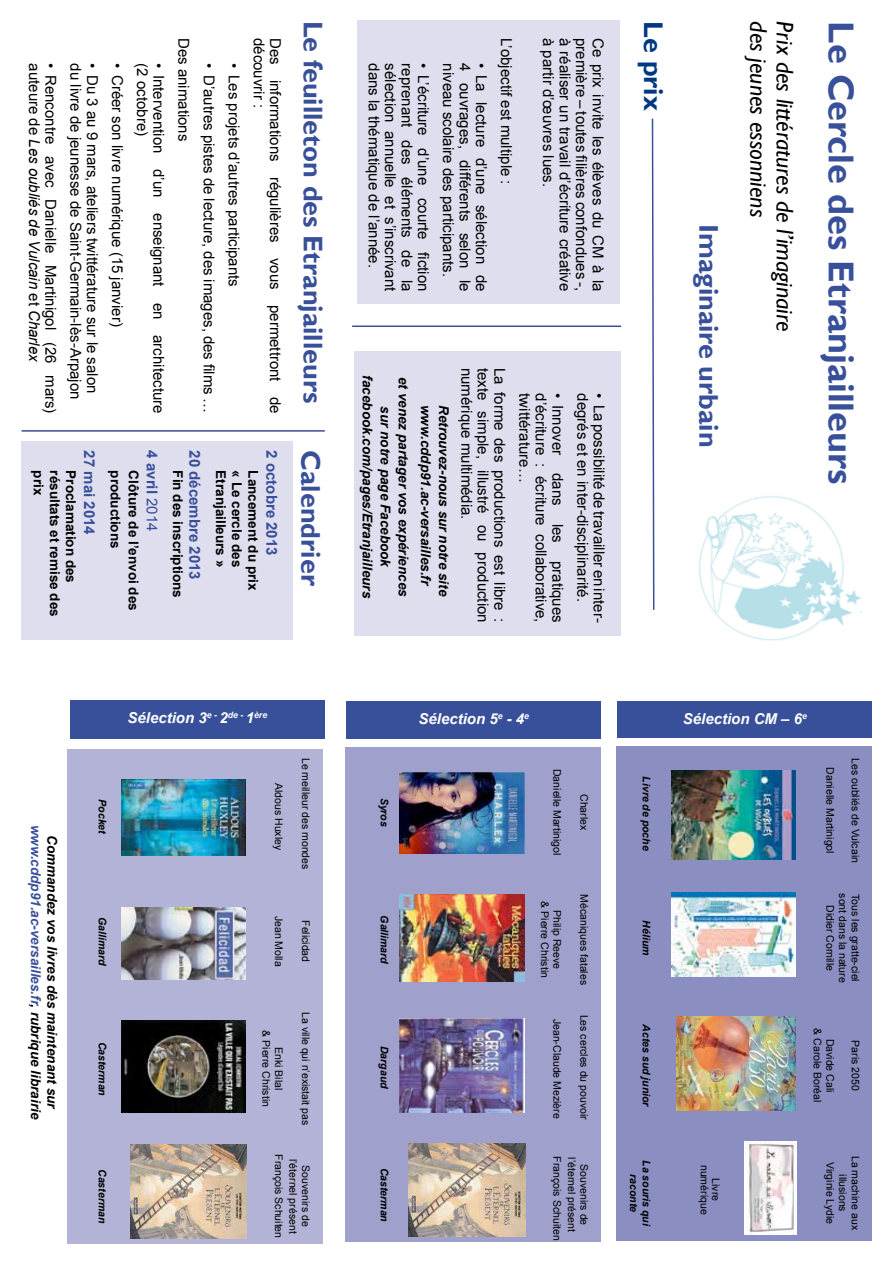
<style>
.page{position:relative;width:893px;height:1263px;background:#fff}
.page>*{position:absolute;margin:0;border:0;box-sizing:border-box;transform-origin:0 0}
.t1{font:700 36px "Gill Sans";color:#384f9a}
.t2{font:700 27px "Gill Sans";color:#384f9a}
.t3{font:700 27px "Gill Sans";color:#003882}
.t4{font:italic 24px "Gill Sans";color:#000}
.t5{font:15px/16.5px "Arial";color:#000}
.t6{font:700 15px "Arial";color:#384f9a}
.t7{font:italic 700 15px "Arial";color:#fff}
.t8{font:italic 700 13.5px/18px "Arial";color:#000;text-align:center}
.t9{font:700 13.5px "Arial";color:#000}
.t10{font:10.5px/12.6px "Arial";color:#000;text-align:center}
.t11{font:italic 700 10.5px/12.6px "Arial";color:#000;text-align:center}
.t12{font:italic 700 8.7px "Arial";color:#fff}
.s1{font-style:italic}
.s2{font-weight:400}
.s3{font-size:15px}
.s4{color:#384f9a}
</style>
<div class="page">
<div style="left:21px;top:441px;width:272px;height:198px;background:#dfdeee"></div>
<img style="left:698px;top:496px;width:164px;height:145px">
<div style="left:618px;top:701px;width:254px;height:37px;background:#384f9a"></div>
<div style="left:347px;top:701px;width:254px;height:37px;background:#384f9a"></div>
<div style="left:70px;top:701px;width:254px;height:38px;background:#384f9a"></div>
<div style="left:617px;top:746px;width:255px;height:495px;background:#8b8ec1"></div>
<img style="left:671px;top:770px;width:124px;height:89px">
<img style="left:671px;top:892px;width:124px;height:84px">
<img style="left:744px;top:1141px;width:52px;height:94px">
<img style="left:676px;top:1017px;width:119px;height:93px">
<div style="left:346px;top:747px;width:255px;height:495px;background:#9fa0cc"></div>
<img style="left:400px;top:772px;width:124px;height:81px">
<img style="left:400px;top:894px;width:124px;height:87px">
<img style="left:400px;top:1019px;width:124px;height:93px">
<img style="left:409px;top:1143px;width:116px;height:93px">
<div style="left:67px;top:749px;width:255px;height:495px;background:#b2b3d6"></div>
<img style="left:121px;top:779px;width:125px;height:76px">
<img style="left:121px;top:907px;width:125px;height:73px">
<img style="left:121px;top:1020px;width:125px;height:92px">
<img style="left:130px;top:1144px;width:117px;height:94px">
<div style="left:357px;top:21px;width:263px;height:283px;background:#dfdeee"></div>
<div style="left:355px;top:351px;width:266px;height:284px;background:#dfdeee"></div>
<svg style="left:651px;top:118px;width:4px;height:492px"></svg>
<hr style="left:352px;top:325px;width:269px;height:2px;background:#384f9a">
<hr style="left:21px;top:430px;width:304px;height:2px;background:#384f9a">
<p class="t5" style="left:59px;top:63px;width:352px;rotate:90deg">• Rencontre avec Danielle Martinigol (26 mars) auteure de <span class="s1">Les oubliés de Vulcain</span> et <span class="s1">Charlex</span></p>
<p class="t5" style="left:100px;top:63px;width:337px;rotate:90deg">• Du 3 au 9 mars, ateliers twittérature sur le salon du livre de jeunesse de Saint-Germain-lès-Arpajon</p>
<p class="t5" style="left:125px;top:63px;width:265px;rotate:90deg">• Créer son livre numérique (15 janvier)</p>
<p class="t5" style="left:167px;top:63px;width:352px;rotate:90deg">• Intervention d’un enseignant en architecture (2 octobre)</p>
<p class="t5" style="left:221px;top:38px;width:377px;line-height:25px;text-indent:26px;rotate:90deg">• D’autres pistes de lecture, des images, des films …<br>Des animations</p>
<p class="t5" style="left:242px;top:63px;width:225px;rotate:90deg">• Les projets d’autres participants</p>
<p class="t5" style="left:284px;top:38px;width:377px;rotate:90deg">Des informations régulières vous permettront de découvrir :</p>
<h2 class="t2" style="left:329px;top:21px;width:384px;rotate:90deg">Le feuilleton des Etranjailleurs</h2>
<p class="t9" style="left:48px;top:470px;width:26px;rotate:90deg">prix</p>
<p class="t9" style="left:64px;top:470px;width:148px;rotate:90deg">résultats et remise des</p>
<p class="t9" style="left:80px;top:470px;width:114px;rotate:90deg">Proclamation des</p>
<p class="t6" style="left:99px;top:450px;width:86px;rotate:90deg">27 mai 2014</p>
<p class="t6" style="left:162px;top:450px;width:82px;rotate:90deg">4 avril <span class="s2">2014</span></p>
<p class="t9" style="left:124px;top:470px;width:80px;rotate:90deg">productions</p>
<p class="t9" style="left:142px;top:470px;width:142px;rotate:90deg">Clôture de l’envoi des</p>
<p class="t6" style="left:205px;top:450px;width:131px;rotate:90deg">20 décembre 2013</p>
<p class="t9" style="left:187px;top:470px;width:129px;rotate:90deg">Fin des inscriptions</p>
<p class="t9" style="left:246px;top:470px;width:98px;rotate:90deg">« Le cercle des</p>
<p class="t9" style="left:262px;top:470px;width:122px;rotate:90deg">Lancement du prix</p>
<p class="t9" style="left:230px;top:470px;width:98px;rotate:90deg">Etranjailleurs »</p>
<p class="t6" style="left:282px;top:450px;width:107px;rotate:90deg">2 octobre 2013</p>
<h2 class="t2" style="left:327px;top:450px;width:137px;rotate:90deg">Calendrier</h2>
<p class="t5" style="left:432px;top:63px;width:229px;text-align:justify;rotate:90deg">• L’écriture d’une courte fiction reprenant des éléments de la sélection annuelle et s’inscrivant dans la thématique de l’année.</p>
<p class="t5" style="left:490px;top:63px;width:229px;text-align:justify;rotate:90deg">• La lecture d’une sélection de 4 ouvrages, différents selon le niveau scolaire des participants.</p>
<p class="t5" style="left:515px;top:38px;width:148px;rotate:90deg">L’objectif est multiple :</p>
<p class="t5" style="left:606px;top:38px;width:255px;text-align:justify;rotate:90deg">Ce prix invite les élèves du CM à la première – toutes filières confondues -, à réaliser un travail d’écriture créative à partir d’œuvres lues.</p>
<p class="t8" style="left:412px;top:375px;width:224px;rotate:90deg">et venez partager vos expériences sur notre page Facebook facebook.com/pages/Etranjailleurs</p>
<p class="t8" style="left:452px;top:405px;width:193px;text-align:left;rotate:90deg">Retrouvez-nous sur notre site www.cddp91.ac-versailles.fr</p>
<p class="t5" style="left:508px;top:368px;width:256px;text-align:justify;rotate:90deg">La forme des productions est libre : texte simple, illustré ou production numérique multimédia.</p>
<p class="t5" style="left:566px;top:393px;width:231px;text-align:justify;rotate:90deg">• Innover dans les pratiques d’écriture : écriture collaborative, twittérature…</p>
<p class="t5" style="left:607px;top:393px;width:231px;rotate:90deg">• La possibilité de travailler en inter&shy;degrés et en inter-disciplinarité.</p>
<h2 class="t3" style="left:670px;top:21px;width:91px;rotate:90deg">Le prix</h2>
<h2 class="t2" style="left:725px;top:224px;width:225px;rotate:90deg">Imaginaire urbain</h2>
<h3 class="t4" style="left:773px;top:21px;width:197px;rotate:90deg">des jeunes essonniens</h3>
<h3 class="t4" style="left:799px;top:21px;width:312px;rotate:90deg">Prix des littératures de l’imaginaire</h3>
<h1 class="t1" style="left:863px;top:21px;width:464px;rotate:90deg">Le Cercle des Etranjailleurs</h1>
<p class="t12" style="left:219px;top:709px;width:49px"><span class="s3">2</span>de - <span class="s3">1</span>ère</p>
<p class="t7" style="left:128px;top:708px;width:91px">Sélection 3<sup>e</sup> <sup>-</sup></p>
<p class="t12" style="left:524px;top:710px;width:6px">e</p>
<p class="t7" style="left:419px;top:709px;width:107px">Sélection 5<sup>e</sup> - 4</p>
<p class="t12" style="left:802px;top:710px;width:6px">e</p>
<p class="t7" style="left:683px;top:709px;width:121px">Sélection CM – 6</p>
<p class="t8" style="left:60px;top:825px;width:296px;line-height:16.2px;rotate:90deg">Commandez vos livres dès maintenant sur <span class="s4">www.cddp91.ac-versailles.fr</span>, rubrique librairie</p>
<p class="t11" style="left:108px;top:799px;width:37px;rotate:90deg">Pocket</p>
<p class="t11" style="left:108px;top:917px;width:51px;rotate:90deg">Gallimard</p>
<p class="t11" style="left:108px;top:1041px;width:56px;rotate:90deg">Casterman</p>
<p class="t11" style="left:108px;top:1169px;width:56px;rotate:90deg">Casterman</p>
<p class="t10" style="left:285px;top:783px;width:69px;rotate:90deg">Aldous Huxley</p>
<p class="t10" style="left:285px;top:916px;width:52px;rotate:90deg">Jean Molla</p>
<p class="t10" style="left:312px;top:758px;width:113px;rotate:90deg">Le meilleur des mondes</p>
<p class="t10" style="left:312px;top:920px;width:44px;rotate:90deg">Felicidad</p>
<p class="t10" style="left:312px;top:1012px;width:115px;rotate:90deg">La ville qui n’existait pas</p>
<p class="t10" style="left:312px;top:1159px;width:76px;rotate:90deg">Souvenirs de l’éternel présent</p>
<p class="t10" style="left:272px;top:1030px;width:78px;rotate:90deg">&amp; Pierre Christin</p>
<p class="t10" style="left:285px;top:1047px;width:45px;rotate:90deg">Enki Bilal</p>
<p class="t10" style="left:285px;top:1154px;width:86px;rotate:90deg">François Schuiten</p>
<p class="t11" style="left:390px;top:797px;width:31px;rotate:90deg">Syros</p>
<p class="t11" style="left:390px;top:915px;width:51px;rotate:90deg">Gallimard</p>
<p class="t11" style="left:390px;top:1046px;width:45px;rotate:90deg">Dargaud</p>
<p class="t11" style="left:390px;top:1167px;width:56px;rotate:90deg">Casterman</p>
<p class="t10" style="left:563px;top:769px;width:88px;rotate:90deg">Danielle Martinigol</p>
<p class="t10" style="left:590px;top:794px;width:38px;rotate:90deg">Charlex</p>
<p class="t10" style="left:590px;top:894px;width:92px;rotate:90deg">Mécaniques fatales</p>
<p class="t10" style="left:590px;top:1014px;width:107px;rotate:90deg">Les cercles du pouvoir</p>
<p class="t10" style="left:590px;top:1157px;width:76px;rotate:90deg">Souvenirs de l’éternel présent</p>
<p class="t10" style="left:551px;top:901px;width:78px;rotate:90deg">&amp; Pierre Christin</p>
<p class="t10" style="left:563px;top:910px;width:60px;rotate:90deg">Philip Reeve</p>
<p class="t10" style="left:563px;top:1019px;width:101px;rotate:90deg">Jean-Claude Mezière</p>
<p class="t10" style="left:563px;top:1156px;width:86px;rotate:90deg">François Schuiten</p>
<p class="t11" style="left:652px;top:776px;width:76px;rotate:90deg">Livre de poche</p>
<p class="t11" style="left:652px;top:920px;width:37px;rotate:90deg">Hélium</p>
<p class="t11" style="left:652px;top:1024px;width:85px;rotate:90deg">Actes sud junior</p>
<p class="t11" style="left:652px;top:1160px;width:67px;rotate:90deg">La souris qui raconte</p>
<p class="t10" style="left:722px;top:1165px;width:51px;line-height:11.6px;rotate:90deg">Livre numérique</p>
<p class="t10" style="left:862px;top:758px;width:106px;rotate:90deg">Les oubliés de Vulcain</p>
<p class="t10" style="left:862px;top:894px;width:89px;rotate:90deg">Tous les gratte-ciel</p>
<p class="t10" style="left:836px;top:767px;width:88px;rotate:90deg">Danielle Martinigol</p>
<p class="t10" style="left:849px;top:893px;width:91px;rotate:90deg">sont dans la nature</p>
<p class="t10" style="left:836px;top:905px;width:67px;rotate:90deg">Didier Cornille</p>
<p class="t10" style="left:824px;top:1028px;width:76px;rotate:90deg">&amp; Carole Boréal</p>
<p class="t10" style="left:836px;top:1038px;width:55px;rotate:90deg">Davide Cali</p>
<p class="t10" style="left:862px;top:1040px;width:52px;rotate:90deg">Paris 2050</p>
<p class="t10" style="left:862px;top:1156px;width:76px;rotate:90deg">La machine aux</p>
<p class="t10" style="left:836px;top:1162px;width:64px;rotate:90deg">Virginie Lydie</p>
<p class="t10" style="left:849px;top:1174px;width:39px;rotate:90deg">illusions</p>
</div>
